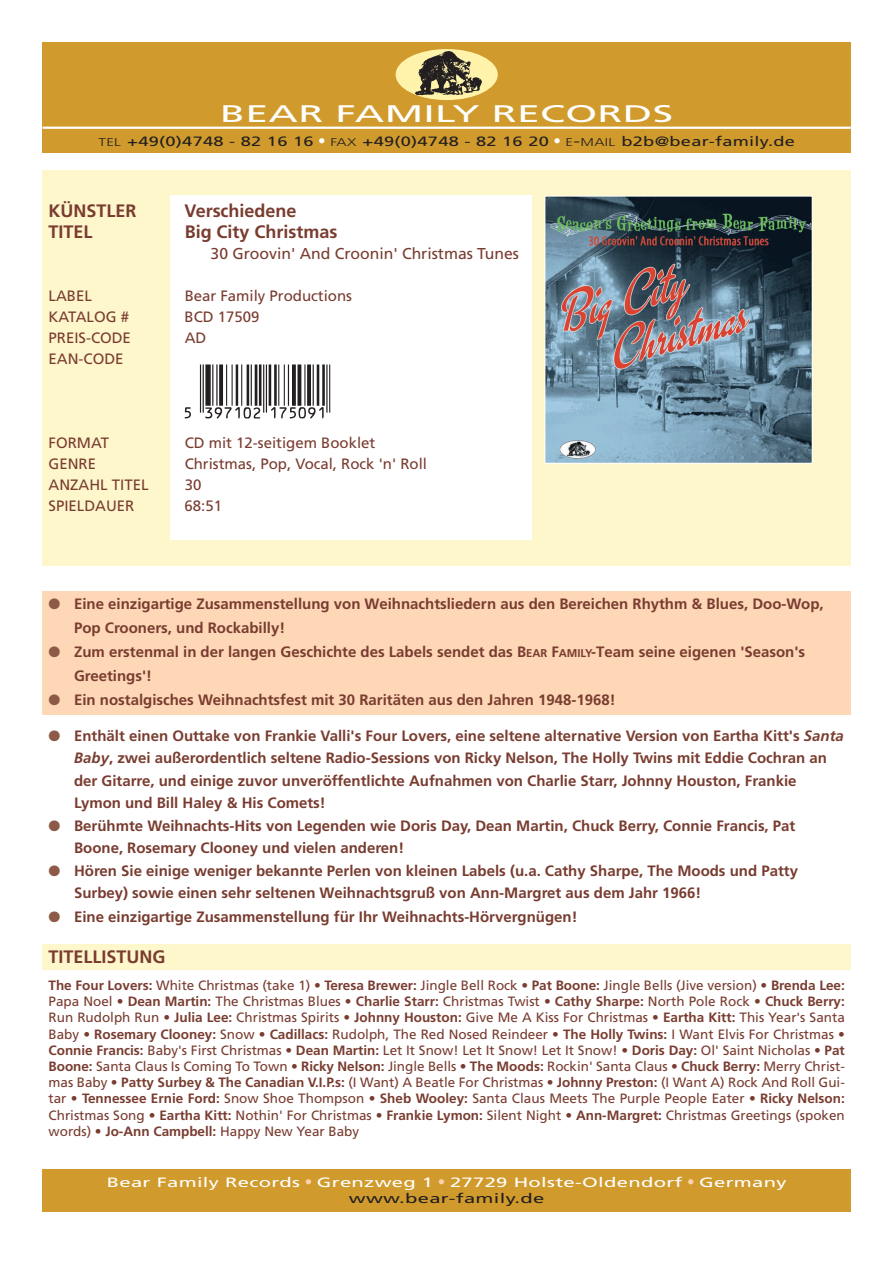
<style>
.page{position:relative;width:893px;height:1263px;background:#fff}
.page>*{position:absolute;margin:0;border:0;box-sizing:border-box;transform-origin:0 0}
.t1{font:108px "UPC Half Narrow";color:#231f20}
.t2{font:24px "Frutiger";letter-spacing:.01em;color:#fff;scale:1.7 1}
.t3{font:700 18px "Frutiger";color:#793c30}
.t4{font:15.75px "Frutiger";color:#793c30}
.t5{font:700 15px/22.5px "Frutiger";color:#793c30}
.t6{font:15px "Frutiger";color:#793c30}
.t7{font:13.5px/16.2px "Frutiger";color:#793c30;text-align:justify}
.t8{font:13.5px/16.5px "Frutiger";letter-spacing:.015em;color:#fff;text-align:center;scale:1.5 1}
.t9{font:13.5px "Frutiger";letter-spacing:.015em;color:#231f20;scale:1.35 1}
.s1{font-weight:300;font-size:11.25px}
.s2{font-weight:300;font-size:15px;color:#fff}
.s3{font-weight:300;font-size:15px}
.s4{color:#8d5a47}
.s5{font-size:11.25px}
.s6{font-style:italic}
.s7{font-weight:700}
.s8{font-weight:300;font-size:15px;color:#fdd1ad}
.s9{color:#231f20}
</style>
<div class="page">
<div style="left:43px;top:591px;width:807px;height:123px;background:#fed7b6"></div>
<div style="left:43px;top:944px;width:807px;height:26px;background:#fff7cc"></div>
<div style="left:43px;top:43px;width:807px;height:110px;background:#d09b2c"></div>
<div style="left:43px;top:1169px;width:807px;height:43px;background:#d09b2c"></div>
<hr style="left:43px;top:127px;width:807px;height:2px;background:#fff">
<div style="left:395px;top:49px;width:102px;height:51px;background:#fff3ac;border-radius:50%"></div>
<img style="left:413px;top:49px;width:69px;height:49px">
<div style="left:43px;top:170px;width:807px;height:396px;background:#fff7cc"></div>
<div style="left:170px;top:196px;width:361px;height:344px;background:#fff"></div>
<img style="left:546px;top:198px;width:264px;height:264px">
<div style="left:544px;top:196px;width:268px;height:268px;border:1px solid #fff"></div>
<h2 class="t2" style="left:220px;top:103px;width:268px">BEAR FAMILY RECORDS</h2>
<p class="t9" style="left:98px;top:135px;width:517px"><span class="s1">TEL</span> +49(0)4748 - 82 16 16 <span class="s2">•</span> <span class="s1">FAX</span> +49(0)4748 - 82 16 20 <span class="s2">•</span> <span class="s1">E</span><span class="s3">-</span><span class="s1">MAIL</span> b2b@bear-family.de</p>
<h3 class="t3" style="left:49px;top:204px;width:89px">KÜNSTLER</h3>
<h3 class="t3" style="left:185px;top:204px;width:113px">Verschiedene</h3>
<h3 class="t3" style="left:49px;top:225px;width:45px">TITEL</h3>
<h3 class="t3" style="left:185px;top:225px;width:154px">Big City Christmas</h3>
<p class="t4" style="left:211px;top:247px;width:310px">30 Groovin' And Croonin' Christmas Tunes</p>
<p class="t6" style="left:49px;top:290px;width:45px">LABEL</p>
<p class="t6" style="left:185px;top:290px;width:169px">Bear Family Productions</p>
<p class="t6" style="left:49px;top:311px;width:82px">KATALOG #</p>
<p class="t6" style="left:185px;top:311px;width:76px">BCD 17509</p>
<p class="t6" style="left:49px;top:332px;width:84px">PREIS-CODE</p>
<p class="t6" style="left:185px;top:332px;width:23px">AD</p>
<p class="t6" style="left:49px;top:353px;width:76px">EAN-CODE</p>
<h1 class="t1" style="left:185px;top:318px;width:157px">ÇxDTRBAMy175091z</h1>
<p class="t6" style="left:49px;top:437px;width:62px">FORMAT</p>
<p class="t6" style="left:185px;top:437px;width:192px">CD mit 12-seitigem Booklet</p>
<p class="t6" style="left:49px;top:458px;width:49px">GENRE</p>
<p class="t6" style="left:185px;top:458px;width:244px">Christmas, Pop, Vocal, Rock 'n' Roll</p>
<p class="t6" style="left:49px;top:479px;width:101px">ANZAHL TITEL</p>
<p class="t6" style="left:185px;top:479px;width:18px">30</p>
<p class="t6" style="left:49px;top:500px;width:87px">SPIELDAUER</p>
<p class="t6" style="left:185px;top:500px;width:39px">68:51</p>
<p class="t5" style="left:74px;top:593px;width:751px;line-height:24px;text-indent:-26px"><span class="s4">●</span> Eine einzigartige Zusammenstellung von Weihnachtsliedern aus den Bereichen Rhythm &amp; Blues, Doo-Wop,<br>Pop Crooners, und Rockabilly!</p>
<p class="t5" style="left:74px;top:641px;width:732px;line-height:24px;text-indent:-26px"><span class="s4">●</span> Zum erstenmal in der langen Geschichte des Labels sendet das B<span class="s5">EAR</span> F<span class="s5">AMILY</span>-Team seine eigenen 'Season's<br>Greetings'!</p>
<p class="t5" style="left:49px;top:690px;width:568px"><span class="s4">●</span> Ein nostalgisches Weihnachtsfest mit 30 Raritäten aus den Jahren 1948-1968!</p>
<p class="t5" style="left:74px;top:725px;width:771px;text-indent:-26px"><span class="s4">●</span> Enthält einen Outtake von Frankie Valli's Four Lovers, eine seltene alternative Version von Eartha Kitt's <span class="s6">Santa Baby</span>, zwei außerordentlich seltene Radio-Sessions von Ricky Nelson, The Holly Twins mit Eddie Cochran an der Gitarre, und einige zuvor unveröffentlichte Aufnahmen von Charlie Starr, Johnny Houston, Frankie Lymon und Bill Haley &amp; His Comets!</p>
<p class="t5" style="left:74px;top:815px;width:723px;text-indent:-26px"><span class="s4">●</span> Berühmte Weihnachts-Hits von Legenden wie Doris Day, Dean Martin, Chuck Berry, Connie Francis, Pat<br>Boone, Rosemary Clooney und vielen anderen!</p>
<p class="t5" style="left:74px;top:860px;width:725px;text-indent:-26px"><span class="s4">●</span> Hören Sie einige weniger bekannte Perlen von kleinen Labels (u.a. Cathy Sharpe, The Moods und Patty<br>Surbey) sowie einen sehr seltenen Weihnachtsgruß von Ann-Margret aus dem Jahr 1966!</p>
<p class="t5" style="left:48px;top:906px;width:530px"><span class="s4">●</span> Eine einzigartige Zusammenstellung für Ihr Weihnachts-Hörvergnügen!</p>
<h3 class="t3" style="left:49px;top:949px;width:118px">TITELLISTUNG</h3>
<p class="t7" style="left:49px;top:978px;width:797px"><span class="s7">The Four Lovers:</span> White Christmas (take 1) • <span class="s7">Teresa Brewer:</span> Jingle Bell Rock • <span class="s7">Pat Boone:</span> Jingle Bells (Jive version) • <span class="s7">Brenda Lee:<br></span>Papa Noel • <span class="s7">Dean Martin:</span> The Christmas Blues • <span class="s7">Charlie Starr:</span> Christmas Twist • <span class="s7">Cathy Sharpe:</span> North Pole Rock • <span class="s7">Chuck Berry:<br></span>Run Rudolph Run • <span class="s7">Julia Lee:</span> Christmas Spirits • <span class="s7">Johnny Houston:</span> Give Me A Kiss For Christmas • <span class="s7">Eartha Kitt:</span> This Year's Santa Baby • <span class="s7">Rosemary Clooney:</span> Snow • <span class="s7">Cadillacs:</span> Rudolph, The Red Nosed Reindeer • <span class="s7">The Holly Twins:</span> I Want Elvis For Christmas • <span class="s7">Connie Francis:</span> Baby's First Christmas • <span class="s7">Dean Martin:</span> Let It Snow! Let It Snow! Let It Snow! • <span class="s7">Doris Day:</span> Ol' Saint Nicholas • <span class="s7">Pat Boone:</span> Santa Claus Is Coming To Town • <span class="s7">Ricky Nelson:</span> Jingle Bells • <span class="s7">The Moods:</span> Rockin' Santa Claus • <span class="s7">Chuck Berry:</span> Merry Christ&shy;mas Baby • <span class="s7">Patty Surbey &amp; The Canadian V.I.P.s:</span> (I Want) A Beatle For Christmas • <span class="s7">Johnny Preston:</span> (I Want A) Rock And Roll Gui&shy;tar • <span class="s7">Tennessee Ernie Ford:</span> Snow Shoe Thompson • <span class="s7">Sheb Wooley:</span> Santa Claus Meets The Purple People Eater • <span class="s7">Ricky Nelson:<br></span>Christmas Song • <span class="s7">Eartha Kitt:</span> Nothin' For Christmas • <span class="s7">Frankie Lymon:</span> Silent Night • <span class="s7">Ann-Margret:</span> Christmas Greetings (spoken words) • <span class="s7">Jo-Ann Campbell:</span> Happy New Year Baby</p>
<p class="t8" style="left:107px;top:1174px;width:454px">Bear Family Records <span class="s8">•</span> Grenzweg 1 <span class="s8">•</span> 27729 Holste-Oldendorf <span class="s8">•</span> Germany <span class="s9">www.bear-family.de</span></p>
</div>
